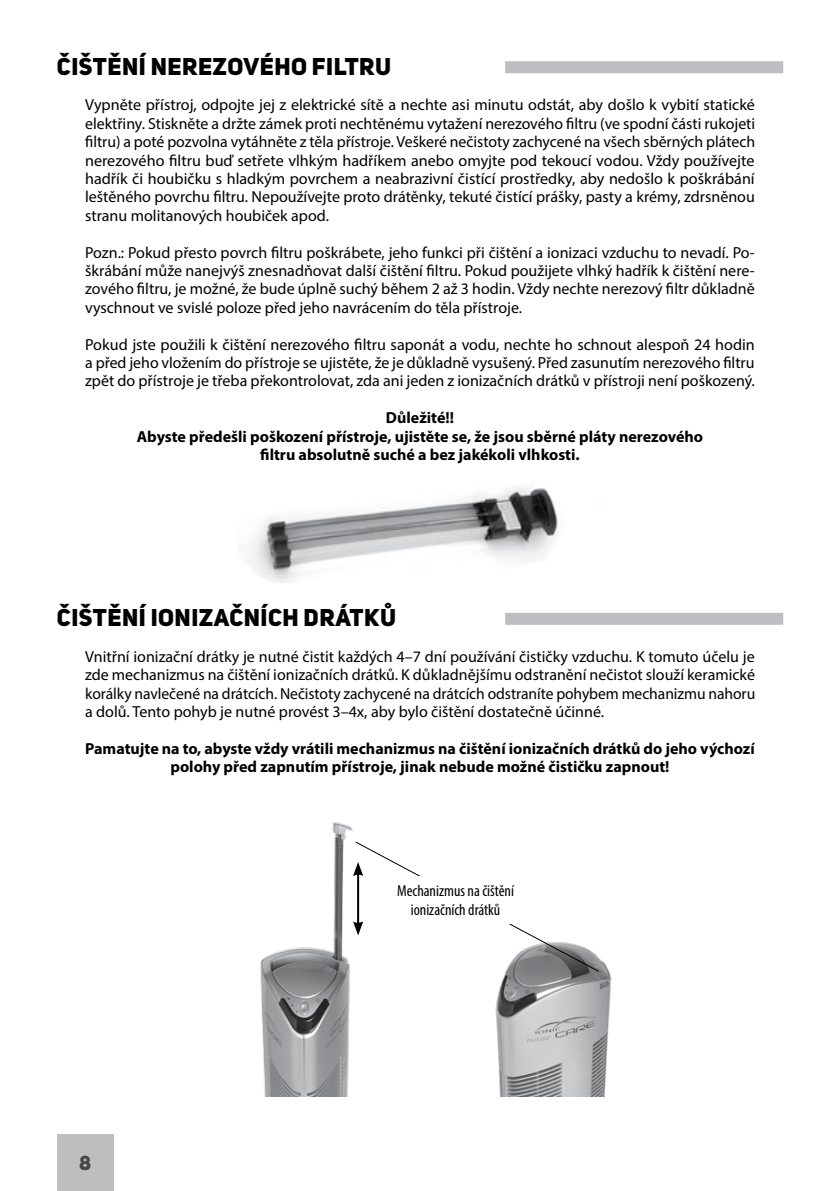
<style>
.page{position:relative;width:840px;height:1191px;background:#fff}
.page>*{position:absolute;margin:0;border:0;box-sizing:border-box;transform-origin:0 0}
.t1{font:800 24px "Uni Sans";letter-spacing:.02em;color:#000}
.t2{font:800 20px "Uni Sans";color:#464547}
.t3{font:16px/18.4px "Myriad Pro";color:#000;text-align:justify}
.t4{font:700 16px/18.4px "Myriad Pro";color:#000;text-align:center}
.t5{font:condensed 16px/18.4px "Myriad Pro";color:#000;text-align:center}
</style>
<div class="page">
<img style="left:248px;top:487px;width:310px;height:96px">
<img style="left:260px;top:822px;width:93px;height:274px">
<img style="left:495px;top:958px;width:117px;height:138px">
<svg style="left:353px;top:841px;width:246px;height:131px"></svg>
<div style="left:57px;top:1134px;width:56px;height:57px;background:#bcbec0"></div>
<div style="left:505px;top:61px;width:277px;height:12px;background:#bcbec0"></div>
<div style="left:505px;top:613px;width:277px;height:12px;background:#bcbec0"></div>
<h1 class="t1" style="left:57px;top:51px;width:335px">ČIŠTĚNÍ NEREZOVÉHO FILTRU</h1>
<p class="t3" style="left:85px;top:95px;width:671px">Vypněte přístroj, odpojte jej z elektrické sítě a nechte asi minutu odstát, aby došlo k vybití statické elektřiny. Stiskněte a držte zámek proti nechtěnému vytažení nerezového filtru (ve spodní části rukojeti filtru) a poté pozvolna vytáhněte z těla přístroje. Veškeré nečistoty zachycené na všech sběrných plátech nerezového filtru buď setřete vlhkým hadříkem anebo omyjte pod tekoucí vodou. Vždy používejte hadřík či houbičku s hladkým povrchem a neabrazivní čistící prostředky, aby nedošlo k poškrábání leštěného povrchu filtru. Nepoužívejte proto drátěnky, tekuté čistící prášky, pasty a krémy, zdrsněnou stranu molitanových houbiček apod.</p>
<p class="t3" style="left:85px;top:243px;width:670px">Pozn.: Pokud přesto povrch filtru poškrábete, jeho funkci při čištění a ionizaci vzduchu to nevadí. Po&shy;škrábání může nanejvýš znesnadňovat další čištění filtru. Pokud použijete vlhký hadřík k čištění nere&shy;zového filtru, je možné, že bude úplně suchý během 2 až 3 hodin. Vždy nechte nerezový filtr důkladně vyschnout ve svislé poloze před jeho navrácením do těla přístroje.</p>
<p class="t3" style="left:85px;top:335px;width:671px">Pokud jste použili k čištění nerezového filtru saponát a vodu, nechte ho schnout alespoň 24 hodin a před jeho vložením do přístroje se ujistěte, že je důkladně vysušený. Před zasunutím nerezového filtru zpět do přístroje je třeba překontrolovat, zda ani jeden z ionizačních drátků v přístroji není poškozený.</p>
<p class="t4" style="left:137px;top:408px;width:567px">Důležité!!<br>Abyste předešli poškození přístroje, ujistěte se, že jsou sběrné pláty nerezového filtru absolutně suché a bez jakékoli vlhkosti.</p>
<h1 class="t1" style="left:57px;top:602px;width:340px">ČIŠTĚNÍ IONIZAČNÍCH DRÁTKŮ</h1>
<p class="t3" style="left:85px;top:647px;width:671px">Vnitřní ionizační drátky je nutné čistit každých 4–7 dní používání čističky vzduchu. K tomuto účelu je zde mechanizmus na čištění ionizačních drátků. K důkladnějšímu odstranění nečistot slouží keramické korálky navlečené na drátcích. Nečistoty zachycené na drátcích odstraníte pohybem mechanizmu nahoru a dolů. Tento pohyb je nutné provést 3–4x, aby bylo čištění dostatečně účinné.</p>
<p class="t4" style="left:85px;top:738px;width:670px">Pamatujte na to, abyste vždy vrátili mechanizmus na čištění ionizačních drátků do jeho výchozí polohy před zapnutím přístroje, jinak nebude možné čističku zapnout!</p>
<p class="t2" style="left:79px;top:1150px;width:13px">8</p>
<p class="t5" style="left:397px;top:881px;width:118px">Mechanizmus na čištění ionizačních drátků</p>
</div>
